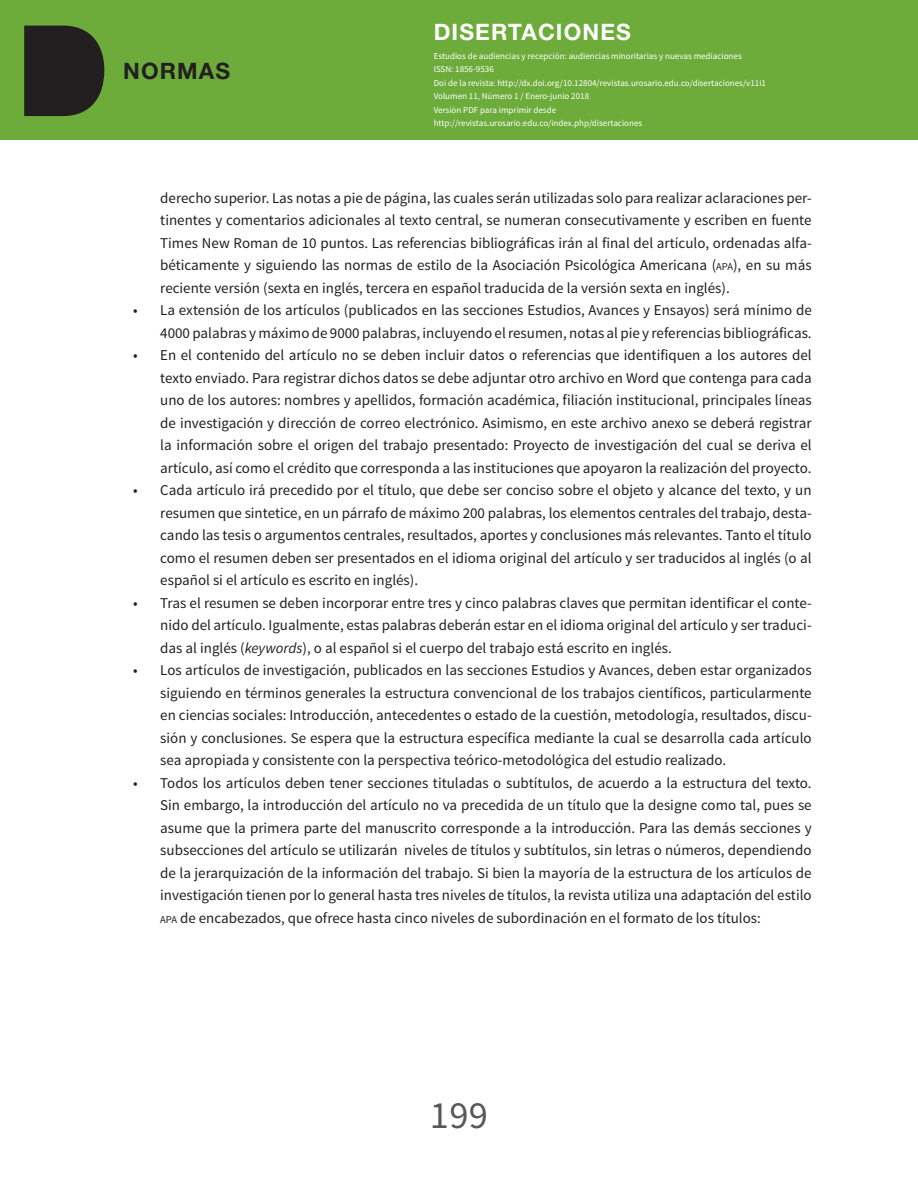
<style>
.page{position:relative;width:918px;height:1188px;background:#fff}
.page>*{position:absolute;margin:0;border:0;box-sizing:border-box;transform-origin:0 0}
.t1{font:38.4px "Source Sans Pro";color:#57585a}
.t2{font:700 22.65px "Helvetica Neue LT Std";letter-spacing:.05em;color:#fff}
.t3{font:700 22.65px "Helvetica Neue LT Std";letter-spacing:.05em;color:#231f20}
.t4{font:15px/22.5px "Source Sans Pro";color:#231f20;text-align:justify}
.t5{font:9px/13.5px "Source Sans Pro";color:#fff}
.s1{font-size:10.5px}
.s2{font-style:italic}
</style>
<div class="page">
<div style="left:0;top:0;width:918px;height:139px;background:#6dac3a"></div>
<svg style="left:24px;top:26px;width:80px;height:90px;background:#292b22"></svg>
<h2 class="t3" style="left:123px;top:57px;width:109px">NORMAS</h2>
<h2 class="t2" style="left:434px;top:18px;width:199px">DISERTACIONES</h2>
<p class="t5" style="left:434px;top:49px;width:334px">Estudios de audiencias y recepción: audiencias minoritarias y nuevas mediaciones<br>ISSN: 1856-9536<br>Doi de la revista: http://dx.doi.org/10.12804/revistas.urosario.edu.co/disertaciones/v11i1<br>Volumen 11, Número 1 / Enero-junio 2018<br>Versión PDF para imprimir desde http://revistas.urosario.edu.co/index.php/disertaciones</p>
<p class="t4" style="left:160px;top:187px;width:653px">derecho superior. Las notas a pie de página, las cuales serán utilizadas solo para realizar aclaraciones per&shy;tinentes y comentarios adicionales al texto central, se numeran consecutivamente y escriben en fuente Times New Roman de 10 puntos. Las referencias bibliográficas irán al final del artículo, ordenadas alfa&shy;béticamente y siguiendo las normas de estilo de la Asociación Psicológica Americana (<span class="s1">APA</span>), en su más reciente versión (sexta en inglés, tercera en español traducida de la versión sexta en inglés).</p>
<p class="t4" style="left:133px;top:299px;width:680px;text-align:right">• La extensión de los artículos (publicados en las secciones Estudios, Avances y Ensayos) será mínimo de<br>4000 palabras y máximo de 9000 palabras, incluyendo el resumen, notas al pie y referencias bibliográficas.</p>
<p class="t4" style="left:160px;top:344px;width:653px;text-indent:-27px">• En el contenido del artículo no se deben incluir datos o referencias que identifiquen a los autores del texto enviado. Para registrar dichos datos se debe adjuntar otro archivo en Word que contenga para cada uno de los autores: nombres y apellidos, formación académica, filiación institucional, principales líneas de investigación y dirección de correo electrónico. Asimismo, en este archivo anexo se deberá registrar la información sobre el origen del trabajo presentado: Proyecto de investigación del cual se deriva el artículo, así como el crédito que corresponda a las instituciones que apoyaron la realización del proyecto.</p>
<p class="t4" style="left:160px;top:479px;width:653px;text-indent:-27px">• Cada artículo irá precedido por el título, que debe ser conciso sobre el objeto y alcance del texto, y un resumen que sintetice, en un párrafo de máximo 200 palabras, los elementos centrales del trabajo, desta&shy;cando las tesis o argumentos centrales, resultados, aportes y conclusiones más relevantes. Tanto el título como el resumen deben ser presentados en el idioma original del artículo y ser traducidos al inglés (o al español si el artículo es escrito en inglés).</p>
<p class="t4" style="left:160px;top:592px;width:653px;text-indent:-27px">• Tras el resumen se deben incorporar entre tres y cinco palabras claves que permitan identificar el conte&shy;nido del artículo. Igualmente, estas palabras deberán estar en el idioma original del artículo y ser traduci&shy;das al inglés (<span class="s2">keywords</span>), o al español si el cuerpo del trabajo está escrito en inglés.</p>
<p class="t4" style="left:160px;top:659px;width:653px;text-indent:-27px">• Los artículos de investigación, publicados en las secciones Estudios y Avances, deben estar organizados siguiendo en términos generales la estructura convencional de los trabajos científicos, particularmente en ciencias sociales: Introducción, antecedentes o estado de la cuestión, metodología, resultados, discu&shy;sión y conclusiones. Se espera que la estructura específica mediante la cual se desarrolla cada artículo sea apropiada y consistente con la perspectiva teórico-metodológica del estudio realizado.</p>
<p class="t4" style="left:160px;top:772px;width:653px;text-indent:-27px">• Todos los artículos deben tener secciones tituladas o subtítulos, de acuerdo a la estructura del texto.<br>Sin embargo, la introducción del artículo no va precedida de un título que la designe como tal, pues se asume que la primera parte del manuscrito corresponde a la introducción. Para las demás secciones y subsecciones del artículo se utilizarán niveles de títulos y subtítulos, sin letras o números, dependiendo de la jerarquización de la información del trabajo. Si bien la mayoría de la estructura de los artículos de investigación tienen por lo general hasta tres niveles de títulos, la revista utiliza una adaptación del estilo <span class="s1">APA</span> de encabezados, que ofrece hasta cinco niveles de subordinación en el formato de los títulos:</p>
<h1 class="t1" style="left:430px;top:1092px;width:60px">199</h1>
</div>
